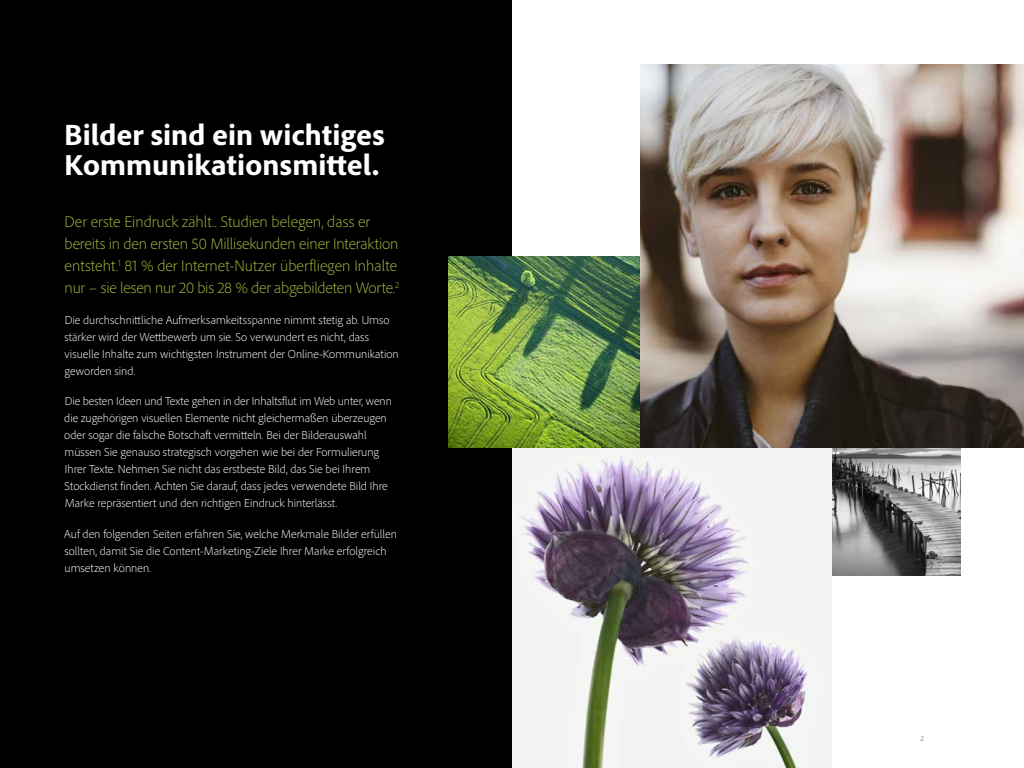
<style>
.page{position:relative;width:1024px;height:768px;background:#fff}
.page>*{position:absolute;margin:0;border:0;box-sizing:border-box;transform-origin:0 0}
.t1{font:800 30px/30px "Adobe Clean";color:#fff}
.t2{font:300 16px/22px "Adobe Clean";color:#a4b83f}
.t3{font:300 12px/17px "Adobe Clean";color:#fff}
.t4{font:300 8px "Adobe Clean";color:#5a5a5a}
</style>
<div class="page">
<div style="left:0;top:0;width:512px;height:768px;background:#000"></div>
<img style="left:512px;top:448px;width:320px;height:320px">
<img style="left:832px;top:448px;width:128px;height:128px">
<img style="left:448px;top:256px;width:192px;height:192px">
<img style="left:640px;top:64px;width:384px;height:384px">
<h1 class="t1" style="left:64px;top:119px;width:322px">Bilder sind ein wichtiges<br>Kommunikationsmittel.</h1>
<h2 class="t2" style="left:64px;top:211px;width:337px">Der erste Eindruck zählt.. Studien belegen, dass er bereits in den ersten 50 Millisekunden einer Interaktion entsteht.<sup>1</sup> 81 % der Internet-Nutzer überfliegen Inhalte nur – sie lesen nur 20 bis 28 % der abgebildeten Worte.<sup>2</sup></h2>
<p class="t3" style="left:64px;top:311px;width:336px">Die durchschnittliche Aufmerksamkeitsspanne nimmt stetig ab. Umso stärker wird der Wettbewerb um sie. So verwundert es nicht, dass visuelle Inhalte zum wichtigsten Instrument der Online-Kommunikation geworden sind.</p>
<p class="t3" style="left:64px;top:393px;width:329px">Die besten Ideen und Texte gehen in der Inhaltsflut im Web unter, wenn die zugehörigen visuellen Elemente nicht gleichermaßen überzeugen oder sogar die falsche Botschaft vermitteln. Bei der Bilderauswahl müssen Sie genauso strategisch vorgehen wie bei der Formulierung Ihrer Texte. Nehmen Sie nicht das erstbeste Bild, das Sie bei Ihrem Stockdienst finden. Achten Sie darauf, dass jedes verwendete Bild Ihre Marke repräsentiert und den richtigen Eindruck hinterlässt.</p>
<p class="t3" style="left:64px;top:525px;width:334px">Auf den folgenden Seiten erfahren Sie, welche Merkmale Bilder erfüllen sollten, damit Sie die Content-Marketing-Ziele Ihrer Marke erfolgreich umsetzen können.</p>
<p class="t4" style="left:921px;top:733px;width:5px">2</p>
</div>
